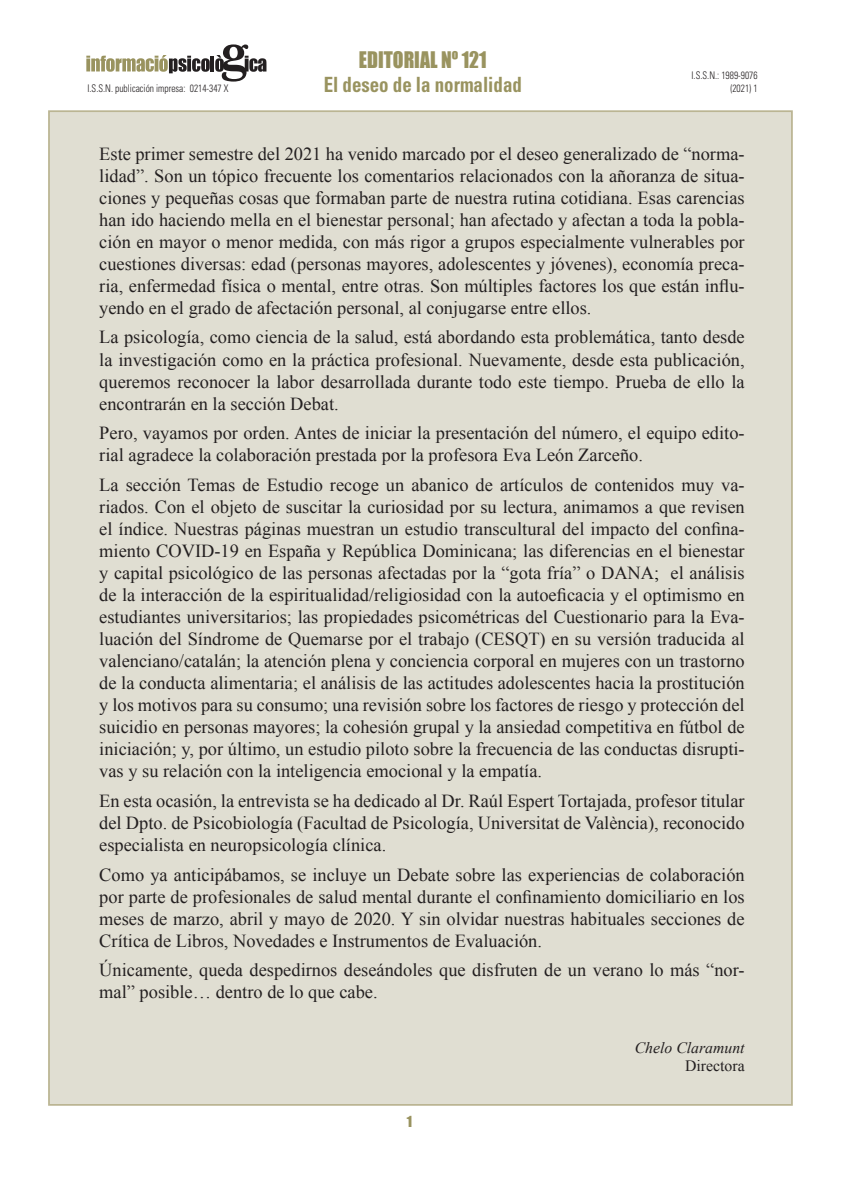
<style>
.page{position:relative;width:844px;height:1191px;background:#fff}
.page>*{position:absolute;margin:0;border:0;box-sizing:border-box;transform-origin:0 0}
.t1{font:700 condensed 21px "Univers";color:#99935f;scale:.9 1}
.t2{font:21px "Impact";color:#99935f;scale:.94 1}
.t3{font:18.38px/22.1px "Times New Roman";color:#231f20;text-align:justify}
.t4{font:italic 15.75px "Times New Roman";color:#231f20}
.t5{font:15.75px "Times New Roman";color:#231f20}
.t6{font:14px "Impact";color:#99935f}
.t7{font:300 condensed 10.5px/12.6px "Univers";color:#231f20;text-align:right;scale:.9 1}
.s1{color:#000}
</style>
<div class="page">
<svg style="left:86px;top:44px;width:180px;height:38px"></svg>
<div style="left:48px;top:110px;width:744px;height:995px;background:#e0ded2;border:2px solid #bbb593"></div>
<p class="t7" style="left:87px;top:82px;width:158px">I.S.S.N. publicación impresa: 0214-347 X</p>
<p class="t2" style="left:359px;top:44px;width:137px">EDITORIAL Nº 121</p>
<p class="t1" style="left:323px;top:71px;width:221px">El deseo de la normalidad</p>
<p class="t7" style="left:691px;top:69px;width:75px">I.S.S.N.: 1989-9076 (2021) 1</p>
<p class="t3" style="left:99px;top:142px;width:646px">Este primer semestre del 2021 ha venido marcado por el deseo generalizado de “norma&shy;lidad”. Son un tópico frecuente los comentarios relacionados con la añoranza de situa&shy;ciones y pequeñas cosas que formaban parte de nuestra rutina cotidiana. Esas carencias han ido haciendo mella en el bienestar personal; han afectado y afectan a toda la pobla&shy;ción en mayor o menor medida, con más rigor a grupos especialmente vulnerables por cuestiones diversas: edad (personas mayores, adolescentes y jóvenes), economía preca&shy;ria, enfermedad física o mental, entre otras. Son múltiples factores los que están influ&shy;yendo en el grado de afectación personal, al conjugarse entre ellos.</p>
<p class="t3" style="left:99px;top:326px;width:646px">La psicología, como ciencia de la salud, está abordando esta problemática, tanto desde la investigación como en la práctica profesional. Nuevamente, desde esta publicación, queremos reconocer la labor desarrollada durante todo este tiempo. Prueba de ello la encontrarán en la sección Debat.</p>
<p class="t3" style="left:99px;top:422px;width:646px">Pero, vayamos por orden. Antes de iniciar la presentación del número, el equipo edito&shy;rial agradece la colaboración prestada por la profesora Eva León Zarceño.</p>
<p class="t3" style="left:99px;top:473px;width:646px">La sección Temas de Estudio recoge un abanico de artículos de contenidos muy va&shy;riados. Con el objeto de suscitar la curiosidad por su lectura, animamos a que revisen el índice. Nuestras páginas muestran un estudio transcultural del impacto del confina&shy;miento COVID-19 en España y República Dominicana; las diferencias en el bienestar y capital psicológico de las personas afectadas por la “gota fría” o DANA<span class="s1">;</span> el análisis de la interacción de la espiritualidad/religiosidad con la autoeficacia y el optimismo en estudiantes universitarios; las propiedades psicométricas del Cuestionario para la Eva&shy;luación del Síndrome de Quemarse por el trabajo (CESQT) en su versión traducida al valenciano/catalán; la atención plena y conciencia corporal en mujeres con un trastorno de la conducta alimentaria; el análisis de las actitudes adolescentes hacia la prostitución y los motivos para su consumo; una revisión sobre los factores de riesgo y protección del suicidio en personas mayores; la cohesión grupal y la ansiedad competitiva en fútbol de iniciación; y, por último, un estudio piloto sobre la frecuencia de las conductas disrupti&shy;vas y su relación con la inteligencia emocional y la empatía.</p>
<p class="t3" style="left:99px;top:789px;width:646px">En esta ocasión, la entrevista se ha dedicado al Dr. Raúl Espert Tortajada, profesor titular del Dpto. de Psicobiología (Facultad de Psicología, Universitat de València), reconocido especialista en neuropsicología clínica.</p>
<p class="t3" style="left:99px;top:863px;width:646px">Como ya anticipábamos, se incluye un Debate sobre las experiencias de colaboración por parte de profesionales de salud mental durante el confinamiento domiciliario en los meses de marzo, abril y mayo de 2020. Y sin olvidar nuestras habituales secciones de Crítica de Libros, Novedades e Instrumentos de Evaluación.</p>
<p class="t3" style="left:99px;top:958px;width:646px">Únicamente, queda despedirnos deseándoles que disfruten de un verano lo más “nor&shy;mal” posible… dentro de lo que cabe.</p>
<p class="t4" style="left:634px;top:1038px;width:111px">Chelo Claramunt</p>
<p class="t5" style="left:685px;top:1056px;width:61px">Directora</p>
<p class="t6" style="left:407px;top:1110px;width:7px">1</p>
</div>
